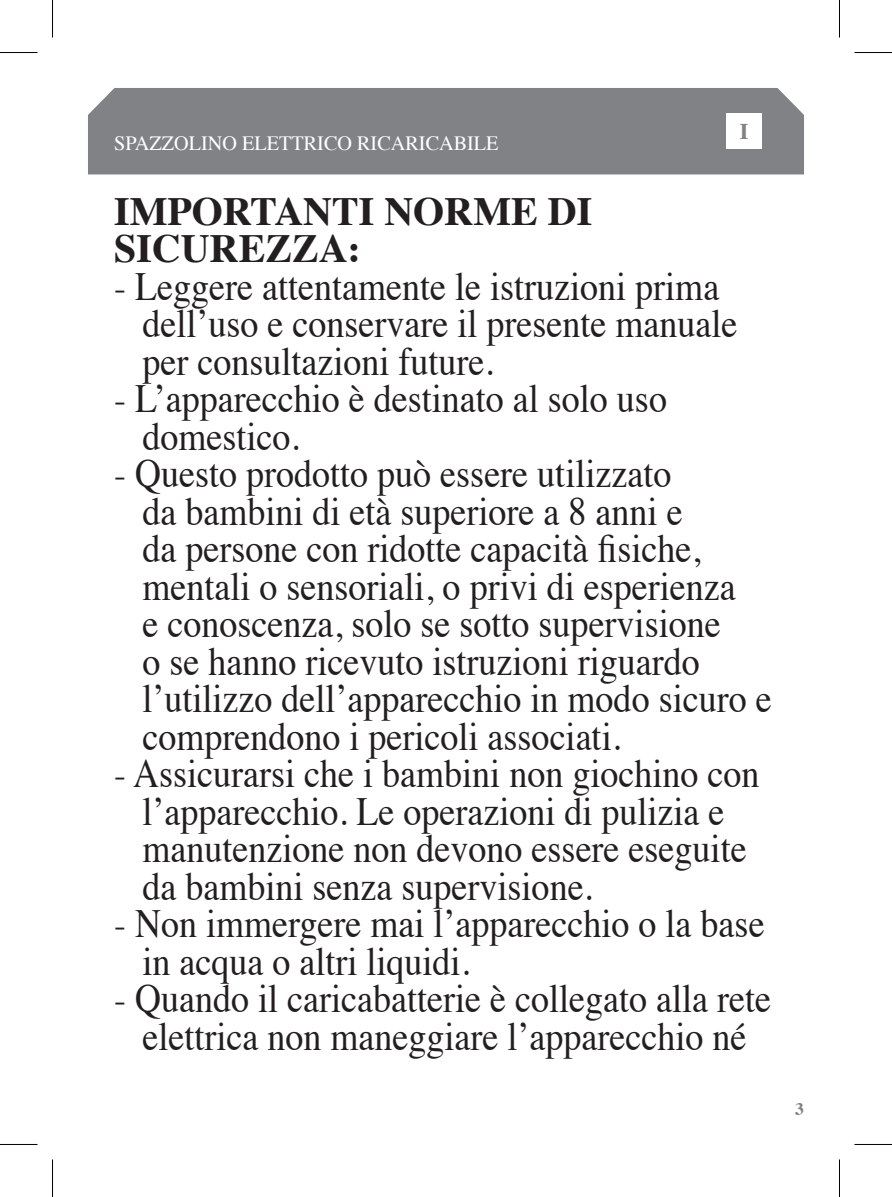
<style>
.page{position:relative;width:892px;height:1197px;background:#fff}
.page>*{position:absolute;margin:0;border:0;box-sizing:border-box;transform-origin:0 0}
.t1{font:40px/37.5px "Times";color:#231f20;scale:.9 1}
.t2{font:700 40px/37.5px "Times";color:#231f20}
.t3{font:700 22.5px "Times";color:#808285}
.t4{font:20.25px "Times";color:#fff}
.t5{font:700 17.5px "Times";color:#808285}
</style>
<div class="page">
<div style="left:88px;top:88px;width:716px;height:86px;background:#808285"></div>
<div style="left:726px;top:113px;width:35px;height:36px;background:#fff"></div>
<hr style="left:0;top:52px;width:38px;height:1px;background:#000">
<hr style="left:854px;top:52px;width:38px;height:1px;background:#000">
<hr style="left:0;top:1143px;width:38px;height:1px;background:#000">
<hr style="left:854px;top:1143px;width:38px;height:1px;background:#000">
<hr style="left:52px;top:0;width:1px;height:37px;background:#000">
<hr style="left:52px;top:1159px;width:1px;height:37px;background:#000">
<hr style="left:839px;top:0;width:1px;height:37px;background:#000">
<hr style="left:839px;top:1159px;width:1px;height:37px;background:#000">
<p class="t4" style="left:114px;top:124px;width:386px">SPAZZOLINO ELETTRICO RICARICABILE</p>
<p class="t3" style="left:739px;top:110px;width:10px">I</p>
<p class="t2" style="left:114px;top:188px;width:479px">IMPORTANTI NORME DI<br>SICUREZZA:</p>
<p class="t1" style="left:142px;top:264px;width:662px;text-indent:-28px">- Leggere attentamente le istruzioni prima dell’uso e conservare il presente manuale per consultazioni future.</p>
<p class="t1" style="left:142px;top:376px;width:584px;text-indent:-28px">- L’apparecchio è destinato al solo uso domestico.</p>
<p class="t1" style="left:142px;top:451px;width:700px;text-indent:-28px">- Questo prodotto può essere utilizzato<br>da bambini di età superiore a 8 anni e<br>da persone con ridotte capacità fisiche, mentali o sensoriali, o privi di esperienza<br>e conoscenza, solo se sotto supervisione<br>o se hanno ricevuto istruzioni riguardo l’utilizzo dell’apparecchio in modo sicuro e comprendono i pericoli associati.</p>
<p class="t1" style="left:142px;top:751px;width:687px;text-indent:-28px">- Assicurarsi che i bambini non giochino con l’apparecchio. Le operazioni di pulizia e manutenzione non devono essere eseguite da bambini senza supervisione.</p>
<p class="t1" style="left:142px;top:901px;width:692px;text-indent:-28px">- Non immergere mai l’apparecchio o la base in acqua o altri liquidi.</p>
<p class="t1" style="left:114px;top:976px;width:731px;text-align:center">- Quando il caricabatterie è collegato alla rete elettrica non maneggiare l’apparecchio né</p>
<p class="t5" style="left:795px;top:1092px;width:10px">3</p>
</div>
